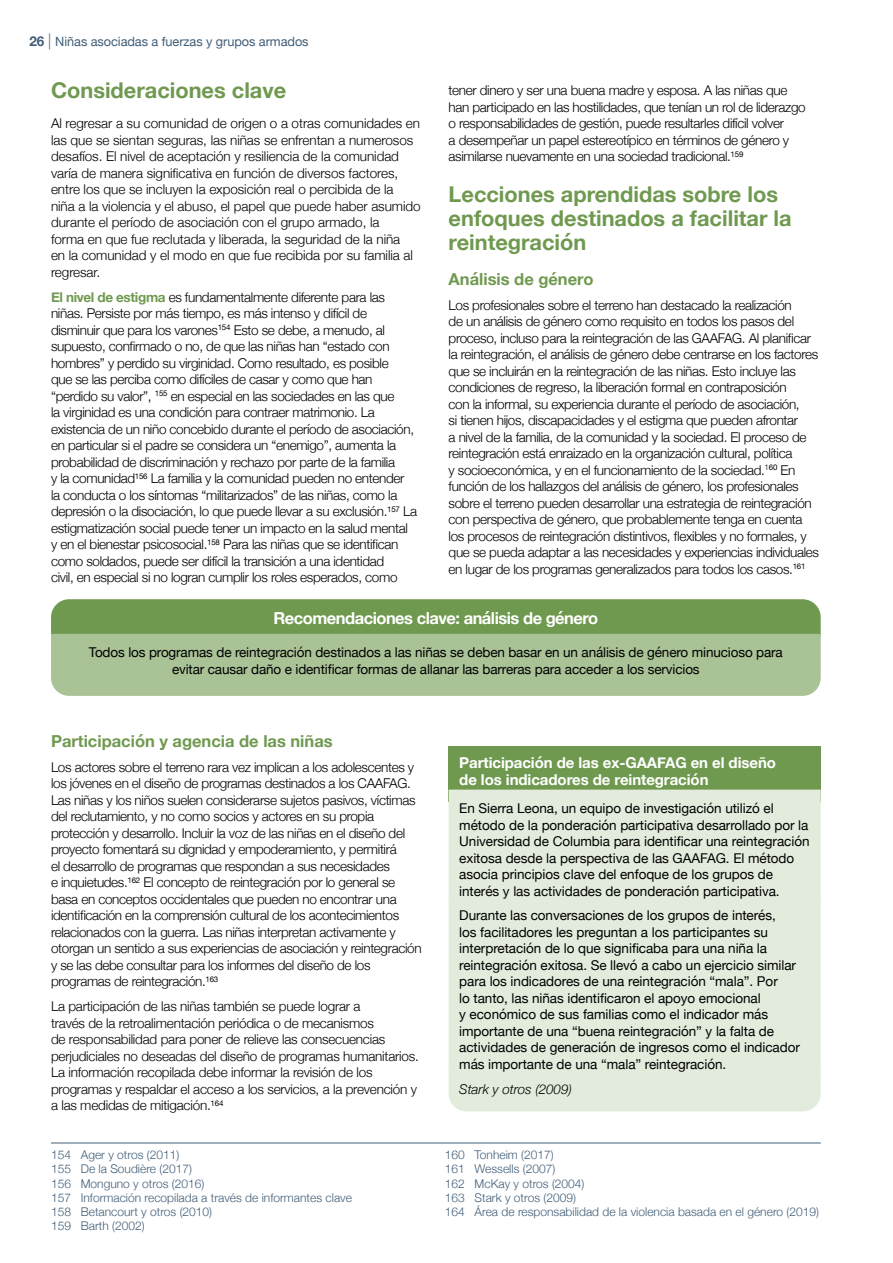
<style>
.page{position:relative;width:893px;height:1263px;background:#fff}
.page>*{position:absolute;margin:0;border:0;box-sizing:border-box;transform-origin:0 0}
.level_1_section_4{font:700 21.75px/24px "Helvetica Neue";color:#709950}
.level_2_section_4{font:700 16.5px "Helvetica Neue";color:#709950}
.key_recommendations{font:700 16.5px "Helvetica Neue";letter-spacing:-.03em;color:#fff}
.boxed_text_heading{font:700 15px/16.5px "Helvetica Neue";letter-spacing:-.005em;color:#fff}
.Oskar_-_body_text{font:300 13.5px/16.5px "Helvetica Neue";letter-spacing:-.025em;color:#000}
.boxed_text{font:13.5px/16.5px "Helvetica Neue";letter-spacing:-.005em;color:#000}
.Oskar_-_body_text-2{font:300 13.5px/16.5px "Helvetica Neue";letter-spacing:-.005em;color:#000}
.kety_recommendations{font:13.5px/16.5px "Helvetica Neue";letter-spacing:-.01em;color:#000;text-align:center}
.boxed_text_credit{font:italic 300 13.5px "Helvetica Neue";letter-spacing:-.005em;color:#000}
.t1{font:12.75px "Helvetica Neue";letter-spacing:-.005em;color:#415e78}
.t2{font:300 12px "Helvetica Neue";color:#415e78}
.s1{font-weight:700;font-size:13.5px}
.s2{font-weight:300;font-size:16.2px}
.s3{font-weight:700;color:#709950}
</style>
<div class="page">
<div style="left:51px;top:599px;width:770px;height:35px;background:#709950"></div>
<div style="left:51px;top:634px;width:770px;height:62px;background:#a9c296"></div>
<div style="left:449px;top:747px;width:372px;height:55px;background:#709950"></div>
<div style="left:449px;top:790px;width:372px;height:107px;background:#e2ebdc"></div>
<div style="left:449px;top:897px;width:372px;height:173px;background:#e2ebdc"></div>
<div style="left:449px;top:1070px;width:372px;height:41px;background:#e2ebdc"></div>
<hr style="left:51px;top:1143px;width:770px;height:1px;background:#415e78">
<p class="t1" style="left:29px;top:32px;width:281px"><span class="s1">26</span> <span class="s2">|</span> Niñas asociadas a fuerzas y grupos armados</p>
<p class="level_1_section_4" style="left:51px;top:79px;width:237px">Consideraciones clave</p>
<p class="Oskar_-_body_text-2" style="left:51px;top:114px;width:371px">Al regresar a su comunidad de origen o a otras comunidades en las que se sientan seguras, las niñas se enfrentan a numerosos desafíos. El nivel de aceptación y resiliencia de la comunidad varía de manera significativa en función de diversos factores, entre los que se incluyen la exposición real o percibida de la niña a la violencia y el abuso, el papel que puede haber asumido durante el período de asociación con el grupo armado, la<br>forma en que fue reclutada y liberada, la seguridad de la niña<br>en la comunidad y el modo en que fue recibida por su familia al regresar.</p>
<p class="Oskar_-_body_text" style="left:51px;top:287px;width:368px"><span class="s3">El nivel de estigma</span> es fundamentalmente diferente para las niñas. Persiste por más tiempo, es más intenso y difícil de disminuir que para los varones<sup>154</sup> Esto se debe, a menudo, al supuesto, confirmado o no, de que las niñas han “estado con hombres” y perdido su virginidad. Como resultado, es posible<br>que se las perciba como difíciles de casar y como que han “perdido su valor”, <sup>155</sup> en especial en las sociedades en las que<br>la virginidad es una condición para contraer matrimonio. La existencia de un niño concebido durante el período de asociación, en particular si el padre se considera un “enemigo”, aumenta la probabilidad de discriminación y rechazo por parte de la familia<br>y la comunidad<sup>156</sup> La familia y la comunidad pueden no entender<br>la conducta o los síntomas “militarizados” de las niñas, como la depresión o la disociación, lo que puede llevar a su exclusión.<sup>157</sup> La estigmatización social puede tener un impacto en la salud mental y en el bienestar psicosocial.<sup>158</sup> Para las niñas que se identifican como soldados, puede ser difícil la transición a una identidad<br>civil, en especial si no logran cumplir los roles esperados, como</p>
<p class="Oskar_-_body_text" style="left:449px;top:81px;width:359px">tener dinero y ser una buena madre y esposa. A las niñas que han participado en las hostilidades, que tenían un rol de liderazgo o responsabilidades de gestión, puede resultarles difícil volver<br>a desempeñar un papel estereotípico en términos de género y asimilarse nuevamente en una sociedad tradicional.<sup>159</sup></p>
<p class="level_1_section_4" style="left:449px;top:183px;width:345px">Lecciones aprendidas sobre los enfoques destinados a facilitar la reintegración</p>
<p class="level_2_section_4" style="left:449px;top:266px;width:146px">Análisis de género</p>
<p class="Oskar_-_body_text" style="left:449px;top:296px;width:372px">Los profesionales sobre el terreno han destacado la realización<br>de un análisis de género como requisito en todos los pasos del proceso, incluso para la reintegración de las GAAFAG. Al planificar la reintegración, el análisis de género debe centrarse en los factores que se incluirán en la reintegración de las niñas. Esto incluye las condiciones de regreso, la liberación formal en contraposición<br>con la informal, su experiencia durante el período de asociación,<br>si tienen hijos, discapacidades y el estigma que pueden afrontar<br>a nivel de la familia, de la comunidad y la sociedad. El proceso de reintegración está enraizado en la organización cultural, política<br>y socioeconómica, y en el funcionamiento de la sociedad.<sup>1</sup><sup>60</sup> En función de los hallazgos del análisis de género, los profesionales sobre el terreno pueden desarrollar una estrategia de reintegración con perspectiva de género, que probablemente tenga en cuenta los procesos de reintegración distintivos, flexibles y no formales, y que se pueda adaptar a las necesidades y experiencias individuales en lugar de los programas generalizados para todos los casos.<sup>161</sup></p>
<p class="key_recommendations" style="left:273px;top:605px;width:326px">Recomendaciones clave: análisis de género</p>
<p class="kety_recommendations" style="left:89px;top:645px;width:695px">Todos los programas de reintegración destinados a las niñas se deben basar en un análisis de género minucioso para evitar causar daño e identificar formas de allanar las barreras para acceder a los servicios</p>
<p class="level_2_section_4" style="left:51px;top:728px;width:283px">Participación y agencia de las niñas</p>
<p class="Oskar_-_body_text" style="left:51px;top:758px;width:372px">Los actores sobre el terreno rara vez implican a los adolescentes y los jóvenes en el diseño de programas destinados a los CAAFAG.<br>Las niñas y los niños suelen considerarse sujetos pasivos, víctimas del reclutamiento, y no como socios y actores en su propia protección y desarrollo. Incluir la voz de las niñas en el diseño del proyecto fomentará su dignidad y empoderamiento, y permitirá<br>el desarrollo de programas que respondan a sus necesidades<br>e inquietudes.<sup>162</sup> El concepto de reintegración por lo general se basa en conceptos occidentales que pueden no encontrar una identificación en la comprensión cultural de los acontecimientos relacionados con la guerra. Las niñas interpretan activamente y otorgan un sentido a sus experiencias de asociación y reintegración y se las debe consultar para los informes del diseño de los programas de reintegración.<sup>163</sup></p>
<p class="Oskar_-_body_text" style="left:51px;top:997px;width:369px">La participación de las niñas también se puede lograr a<br>través de la retroalimentación periódica o de mecanismos<br>de responsabilidad para poner de relieve las consecuencias perjudiciales no deseadas del diseño de programas humanitarios.<br>La información recopilada debe informar la revisión de los programas y respaldar el acceso a los servicios, a la prevención y a las medidas de mitigación.<sup>164</sup></p>
<p class="t2" style="left:51px;top:1145px;width:130px">154 Ager y otros (2011)</p>
<p class="t2" style="left:51px;top:1159px;width:142px">155 De la Soudière (2017)</p>
<p class="t2" style="left:51px;top:1174px;width:155px">156 Monguno y otros (2016)</p>
<p class="t2" style="left:51px;top:1188px;width:302px">157 Información recopilada a través de informantes clave</p>
<p class="t2" style="left:51px;top:1202px;width:163px">158 Betancourt y otros (2010)</p>
<p class="t2" style="left:51px;top:1216px;width:95px">159 Barth (2002)</p>
<p class="boxed_text_heading" style="left:459px;top:755px;width:318px">Participación de las ex-GAAFAG en el diseño de los indicadores de reintegración</p>
<p class="boxed_text" style="left:459px;top:801px;width:352px">En Sierra Leona, un equipo de investigación utilizó el método de la ponderación participativa desarrollado por la Universidad de Columbia para identificar una reintegración exitosa desde la perspectiva de las GAAFAG. El método asocia principios clave del enfoque de los grupos de interés y las actividades de ponderación participativa.</p>
<p class="boxed_text" style="left:459px;top:908px;width:342px">Durante las conversaciones de los grupos de interés,<br>los facilitadores les preguntan a los participantes su interpretación de lo que significaba para una niña la reintegración exitosa. Se llevó a cabo un ejercicio similar para los indicadores de una reintegración “mala”. Por<br>lo tanto, las niñas identificaron el apoyo emocional<br>y económico de sus familias como el indicador más importante de una “buena reintegración” y la falta de actividades de generación de ingresos como el indicador más importante de una “mala” reintegración.</p>
<p class="boxed_text_credit" style="left:459px;top:1078px;width:114px">Stark y otros (2009)</p>
<p class="t2" style="left:445px;top:1145px;width:110px">160 Tonheim (2017)</p>
<p class="t2" style="left:445px;top:1159px;width:112px">161 Wessells (2007)</p>
<p class="t2" style="left:445px;top:1174px;width:141px">162 McKay y otros (2004)</p>
<p class="t2" style="left:445px;top:1188px;width:133px">163 Stark y otros (2009)</p>
<p class="t2" style="left:445px;top:1202px;width:376px">164 Área de responsabilidad de la violencia basada en el género (2019)</p>
</div>
